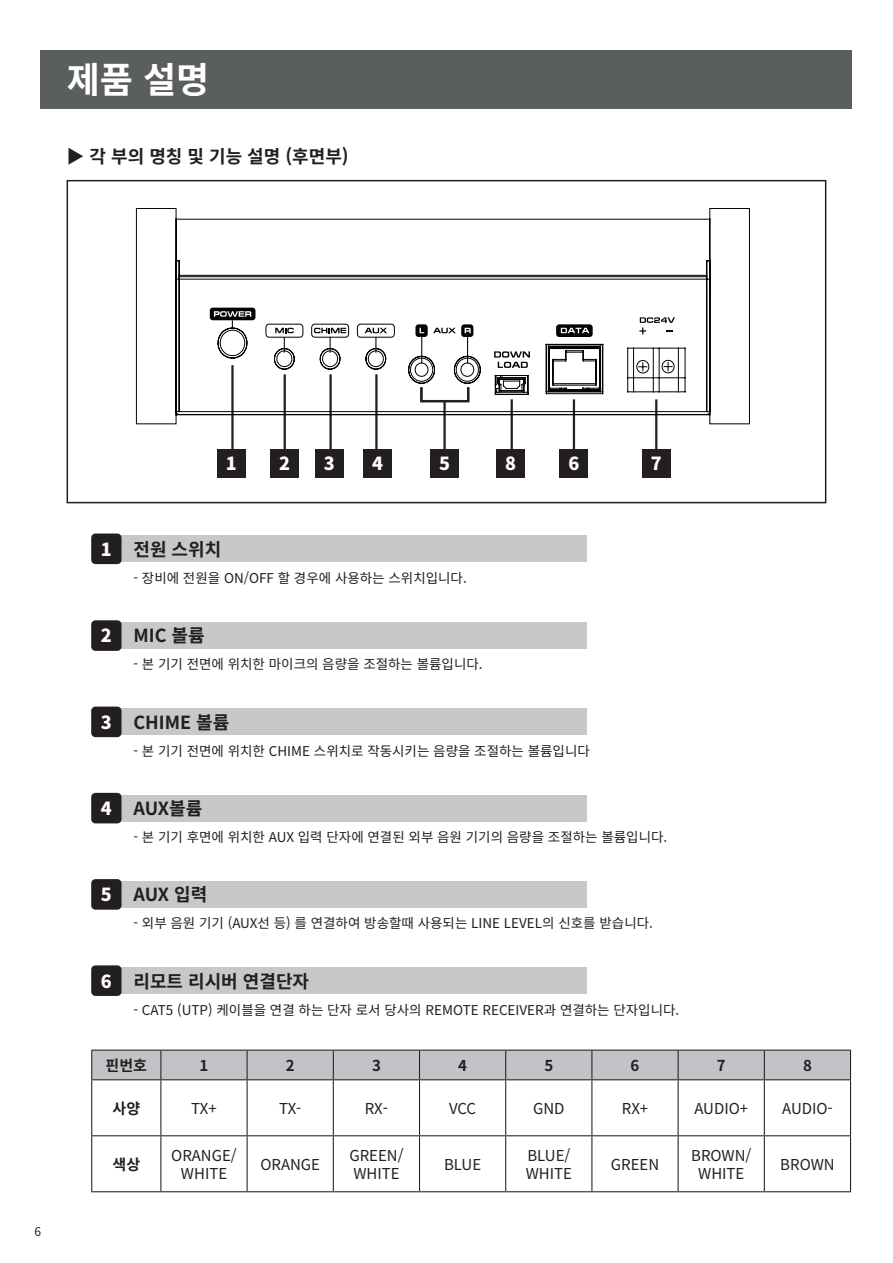
<style>
.page{position:relative;width:893px;height:1263px;background:#fff}
.page>*{position:absolute;margin:0;border:0;box-sizing:border-box;transform-origin:0 0}
.t1{font:700 36px "Noto Sans CJ Kkr";color:#fff}
.t2{font:700 18px "Noto Sans CJ Kkr";color:#231f20}
.t3{font:900 18px "Noto Sans CJ Kkr";color:#fff}
.t4{font:15px/18px "Noto Sans CJ Kkr";color:#231f20;text-align:center}
.t5{font:700 15px "Noto Sans CJ Kkr";color:#231f20}
.t6{font:13.5px "Noto Sans CJ Kkr";color:#231f20}
.t7{font:12px "Noto Sans CJ Kkr";color:#231f20}
.s1{font-weight:900;color:#fff}
</style>
<div class="page">
<div style="left:41px;top:51px;width:811px;height:58px;background:#5a5e5f"></div>
<div style="left:106px;top:535px;width:481px;height:27px;background:#c7c8ca"></div>
<div style="left:91px;top:533px;width:31px;height:31px;background:#231f20;border-radius:4px"></div>
<div style="left:106px;top:622px;width:481px;height:27px;background:#c7c8ca"></div>
<div style="left:91px;top:620px;width:31px;height:31px;background:#231f20;border-radius:4px"></div>
<hr style="left:231px;top:365px;width:3px;height:84px;background:#231f20">
<hr style="left:284px;top:374px;width:2px;height:75px;background:#231f20">
<hr style="left:329px;top:374px;width:3px;height:75px;background:#231f20">
<hr style="left:375px;top:374px;width:3px;height:75px;background:#231f20">
<hr style="left:511px;top:399px;width:2px;height:50px;background:#231f20">
<hr style="left:573px;top:399px;width:2px;height:50px;background:#231f20">
<hr style="left:655px;top:399px;width:2px;height:50px;background:#231f20">
<hr style="left:443px;top:402px;width:3px;height:47px;background:#231f20">
<div style="left:217px;top:449px;width:28px;height:28px;background:#231f20"></div>
<div style="left:271px;top:449px;width:28px;height:28px;background:#231f20"></div>
<div style="left:315px;top:449px;width:28px;height:28px;background:#231f20"></div>
<div style="left:363px;top:449px;width:29px;height:28px;background:#231f20"></div>
<div style="left:430px;top:449px;width:29px;height:28px;background:#231f20"></div>
<div style="left:497px;top:449px;width:28px;height:28px;background:#231f20"></div>
<div style="left:560px;top:449px;width:28px;height:28px;background:#231f20"></div>
<div style="left:642px;top:449px;width:28px;height:28px;background:#231f20"></div>
<div style="left:106px;top:708px;width:481px;height:27px;background:#c7c8ca"></div>
<div style="left:91px;top:706px;width:31px;height:31px;background:#231f20;border-radius:4px"></div>
<div style="left:106px;top:795px;width:481px;height:26px;background:#c7c8ca"></div>
<div style="left:91px;top:793px;width:31px;height:30px;background:#231f20;border-radius:4px"></div>
<div style="left:106px;top:881px;width:481px;height:27px;background:#c7c8ca"></div>
<div style="left:91px;top:879px;width:31px;height:31px;background:#231f20;border-radius:4px"></div>
<div style="left:106px;top:967px;width:481px;height:27px;background:#c7c8ca"></div>
<div style="left:91px;top:965px;width:31px;height:31px;background:#231f20;border-radius:4px"></div>
<hr style="left:91px;top:1049px;width:70px;height:2px;background:#231f20">
<hr style="left:161px;top:1049px;width:86px;height:2px;background:#231f20">
<hr style="left:247px;top:1049px;width:86px;height:2px;background:#231f20">
<hr style="left:333px;top:1049px;width:86px;height:2px;background:#231f20">
<hr style="left:419px;top:1049px;width:87px;height:2px;background:#231f20">
<hr style="left:506px;top:1049px;width:86px;height:2px;background:#231f20">
<hr style="left:592px;top:1049px;width:86px;height:2px;background:#231f20">
<hr style="left:678px;top:1049px;width:86px;height:2px;background:#231f20">
<hr style="left:764px;top:1049px;width:87px;height:2px;background:#231f20">
<div style="left:91px;top:1050px;width:760px;height:29px;background:#c2c3c6"></div>
<hr style="left:91px;top:1079px;width:70px;height:1px;background:#231f20">
<hr style="left:91px;top:1080px;width:1px;height:55px;background:#231f20">
<hr style="left:161px;top:1079px;width:86px;height:1px;background:#231f20">
<hr style="left:160px;top:1080px;width:1px;height:55px;background:#231f20">
<hr style="left:247px;top:1079px;width:86px;height:1px;background:#231f20">
<hr style="left:247px;top:1080px;width:1px;height:55px;background:#231f20">
<hr style="left:333px;top:1079px;width:86px;height:1px;background:#231f20">
<hr style="left:333px;top:1080px;width:1px;height:55px;background:#231f20">
<hr style="left:419px;top:1079px;width:87px;height:1px;background:#231f20">
<hr style="left:419px;top:1080px;width:1px;height:55px;background:#231f20">
<hr style="left:506px;top:1079px;width:86px;height:1px;background:#231f20">
<hr style="left:505px;top:1080px;width:1px;height:55px;background:#231f20">
<hr style="left:592px;top:1079px;width:86px;height:1px;background:#231f20">
<hr style="left:591px;top:1080px;width:1px;height:55px;background:#231f20">
<hr style="left:678px;top:1079px;width:86px;height:1px;background:#231f20">
<hr style="left:678px;top:1080px;width:1px;height:55px;background:#231f20">
<hr style="left:764px;top:1079px;width:87px;height:1px;background:#231f20">
<hr style="left:764px;top:1080px;width:1px;height:55px;background:#231f20">
<hr style="left:850px;top:1080px;width:1px;height:55px;background:#231f20">
<hr style="left:91px;top:1135px;width:70px;height:1px;background:#231f20">
<hr style="left:91px;top:1136px;width:1px;height:55px;background:#231f20">
<hr style="left:161px;top:1135px;width:86px;height:1px;background:#231f20">
<hr style="left:160px;top:1136px;width:1px;height:55px;background:#231f20">
<hr style="left:247px;top:1135px;width:86px;height:1px;background:#231f20">
<hr style="left:247px;top:1136px;width:1px;height:55px;background:#231f20">
<hr style="left:333px;top:1135px;width:86px;height:1px;background:#231f20">
<hr style="left:333px;top:1136px;width:1px;height:55px;background:#231f20">
<hr style="left:419px;top:1135px;width:87px;height:1px;background:#231f20">
<hr style="left:419px;top:1136px;width:1px;height:55px;background:#231f20">
<hr style="left:506px;top:1135px;width:86px;height:1px;background:#231f20">
<hr style="left:505px;top:1136px;width:1px;height:55px;background:#231f20">
<hr style="left:592px;top:1135px;width:86px;height:1px;background:#231f20">
<hr style="left:591px;top:1136px;width:1px;height:55px;background:#231f20">
<hr style="left:678px;top:1135px;width:86px;height:1px;background:#231f20">
<hr style="left:678px;top:1136px;width:1px;height:55px;background:#231f20">
<hr style="left:764px;top:1135px;width:87px;height:1px;background:#231f20">
<hr style="left:764px;top:1136px;width:1px;height:55px;background:#231f20">
<hr style="left:850px;top:1136px;width:1px;height:55px;background:#231f20">
<hr style="left:91px;top:1191px;width:70px;height:1px;background:#231f20">
<hr style="left:161px;top:1191px;width:86px;height:1px;background:#231f20">
<hr style="left:247px;top:1191px;width:86px;height:1px;background:#231f20">
<hr style="left:333px;top:1191px;width:86px;height:1px;background:#231f20">
<hr style="left:419px;top:1191px;width:87px;height:1px;background:#231f20">
<hr style="left:506px;top:1191px;width:86px;height:1px;background:#231f20">
<hr style="left:592px;top:1191px;width:86px;height:1px;background:#231f20">
<hr style="left:678px;top:1191px;width:86px;height:1px;background:#231f20">
<hr style="left:764px;top:1191px;width:87px;height:1px;background:#231f20">
<div style="left:67px;top:180px;width:759px;height:323px;border:2px solid #231f20"></div>
<svg style="left:136px;top:208px;width:614px;height:217px"></svg>
<svg style="left:494px;top:351px;width:36px;height:17px"></svg>
<svg style="left:494px;top:375px;width:35px;height:20px"></svg>
<div style="left:420px;top:386px;width:49px;height:16px;border:2px solid #231f20"></div>
<div style="left:182px;top:280px;width:57px;height:18px;background:#fff"></div>
<div style="left:414px;top:280px;width:57px;height:18px;background:#fff"></div>
<div style="left:645px;top:280px;width:57px;height:18px;background:#fff"></div>
<h1 class="t1" style="left:67px;top:60px;width:144px">제품 설명</h1>
<h2 class="t2" style="left:67px;top:146px;width:284px">▶ 각 부의 명칭 및 기능 설명 (후면부)</h2>
<p class="t7" style="left:34px;top:1225px;width:8px">6</p>
<h2 class="t3" style="left:226px;top:453px;width:12px">1</h2>
<h2 class="t3" style="left:279px;top:453px;width:12px">2</h2>
<h2 class="t3" style="left:324px;top:453px;width:12px">3</h2>
<h2 class="t3" style="left:372px;top:453px;width:12px">4</h2>
<h2 class="t3" style="left:439px;top:453px;width:12px">5</h2>
<h2 class="t3" style="left:505px;top:453px;width:12px">8</h2>
<h2 class="t3" style="left:568px;top:453px;width:12px">6</h2>
<h2 class="t3" style="left:651px;top:453px;width:12px">7</h2>
<h2 class="t2" style="left:101px;top:539px;width:122px"><span class="s1">1</span> 전원 스위치</h2>
<p class="t6" style="left:133px;top:570px;width:335px">- 장비에 전원을 ON/OFF 할 경우에 사용하는 스위치입니다.</p>
<h2 class="t2" style="left:101px;top:626px;width:105px"><span class="s1">2</span> MIC 볼륨</h2>
<p class="t6" style="left:133px;top:657px;width:351px">- 본 기기 전면에 위치한 마이크의 음량을 조절하는 볼륨입니다.</p>
<h2 class="t2" style="left:101px;top:712px;width:130px"><span class="s1">3</span> CHIME 볼륨</h2>
<p class="t6" style="left:133px;top:743px;width:458px">- 본 기기 전면에 위치한 CHIME 스위치로 작동시키는 음량을 조절하는 볼륨입니다</p>
<h2 class="t2" style="left:101px;top:798px;width:103px"><span class="s1">4</span> AUX볼륨</h2>
<p class="t6" style="left:133px;top:829px;width:535px">- 본 기기 후면에 위치한 AUX 입력 단자에 연결된 외부 음원 기기의 음량을 조절하는 볼륨입니다.</p>
<h2 class="t2" style="left:101px;top:884px;width:108px"><span class="s1">5</span> AUX 입력</h2>
<p class="t6" style="left:133px;top:916px;width:521px">- 외부 음원 기기 (AUX선 등) 를 연결하여 방송할때 사용되는 LINE LEVEL의 신호를 받습니다.</p>
<h2 class="t2" style="left:101px;top:971px;width:210px"><span class="s1">6</span> 리모트 리시버 연결단자</h2>
<p class="t6" style="left:133px;top:1002px;width:547px">- CAT5 (UTP) 케이블을 연결 하는 단자 로서 당사의 REMOTE RECEIVER과 연결하는 단자입니다.</p>
<p class="t5" style="left:106px;top:1057px;width:43px">핀번호</p>
<p class="t5" style="left:200px;top:1057px;width:10px">1</p>
<p class="t5" style="left:286px;top:1057px;width:10px">2</p>
<p class="t5" style="left:372px;top:1057px;width:10px">3</p>
<p class="t5" style="left:458px;top:1057px;width:10px">4</p>
<p class="t5" style="left:544px;top:1057px;width:10px">5</p>
<p class="t5" style="left:631px;top:1057px;width:10px">6</p>
<p class="t5" style="left:717px;top:1057px;width:10px">7</p>
<p class="t5" style="left:803px;top:1057px;width:10px">8</p>
<p class="t5" style="left:113px;top:1099px;width:29px">사양</p>
<p class="t4" style="left:191px;top:1099px;width:27px">TX+</p>
<p class="t4" style="left:279px;top:1099px;width:24px">TX-</p>
<p class="t4" style="left:365px;top:1099px;width:25px">RX-</p>
<p class="t4" style="left:449px;top:1099px;width:29px">VCC</p>
<p class="t4" style="left:533px;top:1099px;width:33px">GND</p>
<p class="t4" style="left:622px;top:1099px;width:28px">RX+</p>
<p class="t4" style="left:694px;top:1099px;width:55px">AUDIO+</p>
<p class="t4" style="left:782px;top:1099px;width:52px">AUDIO-</p>
<p class="t5" style="left:113px;top:1155px;width:29px">색상</p>
<p class="t4" style="left:171px;top:1146px;width:67px">ORANGE/<br>WHITE</p>
<p class="t4" style="left:260px;top:1155px;width:61px">ORANGE</p>
<p class="t4" style="left:349px;top:1146px;width:56px;text-align:left">GREEN/<br>WHITE</p>
<p class="t4" style="left:444px;top:1155px;width:39px">BLUE</p>
<p class="t4" style="left:526px;top:1146px;width:48px;text-align:left">BLUE/<br>WHITE</p>
<p class="t4" style="left:611px;top:1155px;width:50px">GREEN</p>
<p class="t4" style="left:691px;top:1146px;width:62px">BROWN/<br>WHITE</p>
<p class="t4" style="left:780px;top:1155px;width:56px">BROWN</p>
</div>
